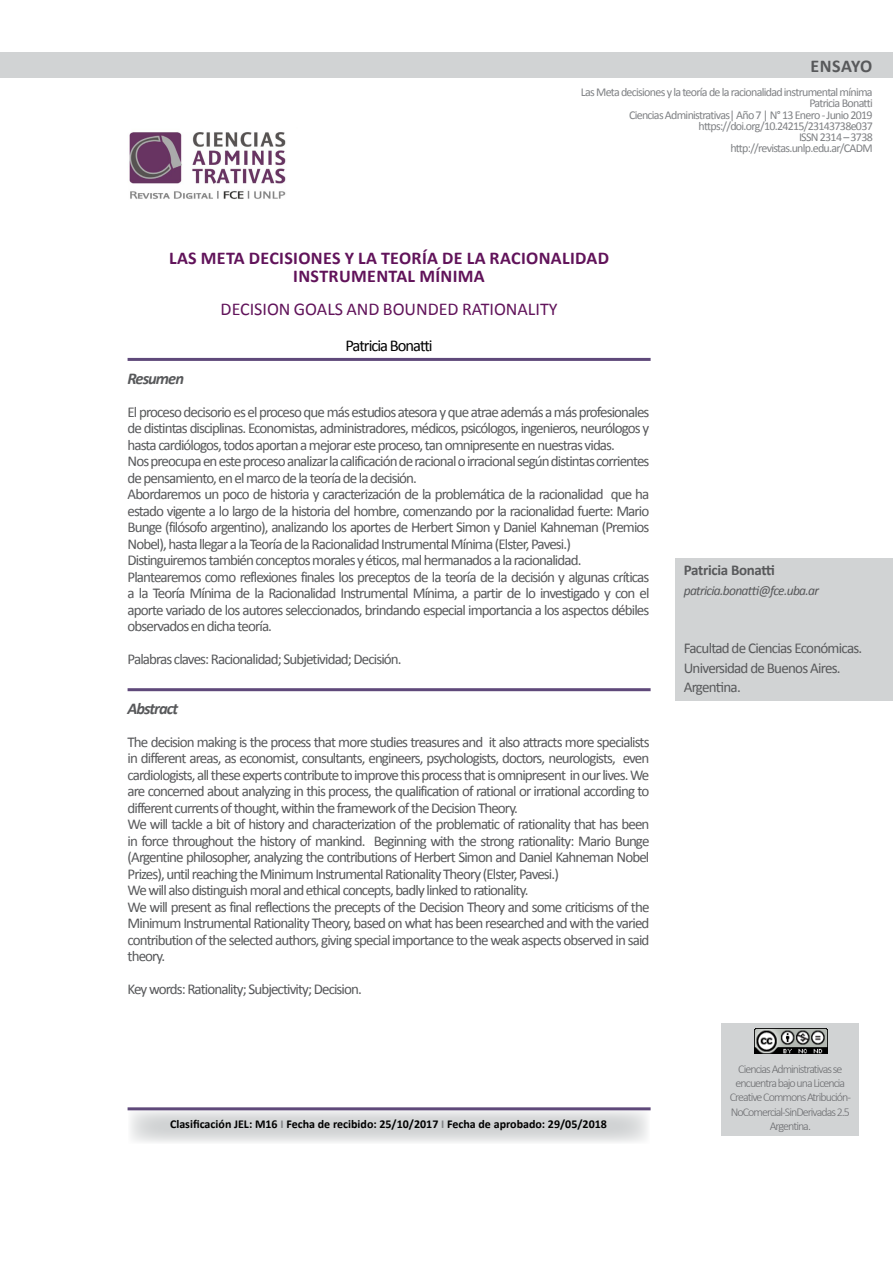
<style>
.page{position:relative;width:893px;height:1263px;background:#fff}
.page>*{position:absolute;margin:0;border:0;box-sizing:border-box;transform-origin:0 0}
.t1{font:700 18px/18px "Calibri";letter-spacing:.02em;color:#61135a;text-align:center}
.t2{font:18px "Calibri";color:#61135a}
.t3{font:700 18px "Calibri";letter-spacing:.015em;color:#58595b}
.t4{font:16.5px "Calibri";letter-spacing:-.06em;color:#000}
.t5{font:italic 700 16.5px "Calibri";letter-spacing:-.06em;color:#58595b}
.t6{font:15px/16.5px "Calibri";letter-spacing:-.06em;color:#58595b}
.t7{font:700 15px "Calibri";letter-spacing:-.02em;color:#58595b}
.t8{font:italic 13.5px "Calibri";letter-spacing:-.05em;color:#58595b}
.t9{font:12px/11.2px "Calibri";letter-spacing:-.06em;color:#808285;text-align:right}
.t10{font:300 12px/14.4px "Calibri";letter-spacing:-.08em;color:#6d6e71;text-align:center}
.t11{font:700 12px "Calibri";color:#000}
.s1{color:#808285}
</style>
<div class="page">
<div style="left:676px;top:558px;width:217px;height:143px;background:#d1d3d4"></div>
<svg style="left:128px;top:1110px;width:522px;height:33px;background:#dbddde"></svg>
<div style="left:0;top:52px;width:893px;height:25px;background:#d1d3d4"></div>
<img style="left:129px;top:132px;width:157px;height:68px">
<div style="left:722px;top:1023px;width:137px;height:112px;background:#d1d3d4"></div>
<img style="left:755px;top:1028px;width:72px;height:26px">
<hr style="left:128px;top:1107px;width:523px;height:3px;background:#5f497a">
<hr style="left:128px;top:688px;width:523px;height:3px;background:#5f497a">
<hr style="left:128px;top:358px;width:523px;height:3px;background:#5f497a">
<p class="t3" style="left:811px;top:55px;width:63px">ENSAYO</p>
<p class="t9" style="left:581px;top:87px;width:293px">Las Meta decisiones y la teoría de la racionalidad instrumental mínima Patricia Bonatti<br>Ciencias Administrativas| Año 7 | N° 13 Enero - Junio 2019 https://doi.org/10.24215/23143738e037<br>ISSN 2314 – 3738<br>http://revistas.unlp.edu.ar/CADM</p>
<p class="t1" style="left:169px;top:249px;width:441px">LAS META DECISIONES Y LA TEORÍA DE LA RACIONALIDAD<br>INSTRUMENTAL MÍNIMA</p>
<p class="t2" style="left:221px;top:297px;width:338px">DECISION GOALS AND BOUNDED RATIONALITY</p>
<p class="t4" style="left:345px;top:335px;width:89px">Patricia Bonatti</p>
<p class="t5" style="left:128px;top:368px;width:58px">Resumen</p>
<p class="t6" style="left:128px;top:404px;width:523px">El proceso decisorio es el proceso que más estudios atesora y que atrae además a más profesionales de distintas disciplinas. Economistas, administradores, médicos, psicólogos, ingenieros, neurólogos y hasta cardiólogos, todos aportan a mejorar este proceso, tan omnipresente en nuestras vidas.<br>Nos preocupa en este proceso analizar la calificación de racional o irracional según distintas corrientes de pensamiento, en el marco de la teoría de la decisión.<br>Abordaremos un poco de historia y caracterización de la problemática de la racionalidad que ha estado vigente a lo largo de la historia del hombre, comenzando por la racionalidad fuerte: Mario Bunge (filósofo argentino), analizando los aportes de Herbert Simon y Daniel Kahneman (Premios Nobel), hasta llegar a la Teoría de la Racionalidad Instrumental Mínima (Elster, Pavesi.)<br>Distinguiremos también conceptos morales y éticos, mal hermanados a la racionalidad.<br>Plantearemos como reflexiones finales los preceptos de la teoría de la decisión y algunas críticas a la Teoría Mínima de la Racionalidad Instrumental Mínima, a partir de lo investigado y con el aporte variado de los autores seleccionados, brindando especial importancia a los aspectos débiles observados en dicha teoría.</p>
<p class="t6" style="left:128px;top:651px;width:276px">Palabras claves: Racionalidad; Subjetividad; Decisión.</p>
<p class="t5" style="left:128px;top:698px;width:52px">Abstract</p>
<p class="t6" style="left:128px;top:734px;width:523px">The decision making is the process that more studies treasures and it also attracts more specialists in different areas, as economist, consultants, engineers, psychologists, doctors, neurologists, even cardiologists, all these experts contribute to improve this process that is omnipresent in our lives. We are concerned about analyzing in this process, the qualification of rational or irrational according to different currents of thought, within the framework of the Decision Theory.<br>We will tackle a bit of history and characterization of the problematic of rationality that has been in force throughout the history of mankind. Beginning with the strong rationality: Mario Bunge (Argentine philosopher, analyzing the contributions of Herbert Simon and Daniel Kahneman Nobel Prizes), until reaching the Minimum Instrumental Rationality Theory (Elster, Pavesi.)<br>We will also distinguish moral and ethical concepts, badly linked to rationality.<br>We will present as final reflections the precepts of the Decision Theory and some criticisms of the Minimum Instrumental Rationality Theory, based on what has been researched and with the varied contribution of the selected authors, giving special importance to the weak aspects observed in said theory.</p>
<p class="t6" style="left:128px;top:981px;width:236px">Key words: Rationality; Subjectivity; Decision.</p>
<p class="t11" style="left:170px;top:1117px;width:438px">Clasificación JEL: M16 <span class="s1">I</span> Fecha de recibido: 25/10/2017 <span class="s1">I</span> Fecha de aprobado: 29/05/2018</p>
<p class="t7" style="left:684px;top:561px;width:93px">Patricia Bonatti</p>
<p class="t8" style="left:684px;top:581px;width:137px">patricia.bonatti@fce.uba.ar</p>
<p class="t6" style="left:684px;top:639px;width:180px;line-height:19.5px">Facultad de Ciencias Económicas.<br>Universidad de Buenos Aires.<br>Argentina.</p>
<p class="t10" style="left:730px;top:1061px;width:123px">Ciencias Administrativas se encuentra bajo una Licencia<br>Creative Commons Atribución-<br>NoComercial-SinDerivadas 2.5<br>Argentina.</p>
</div>
